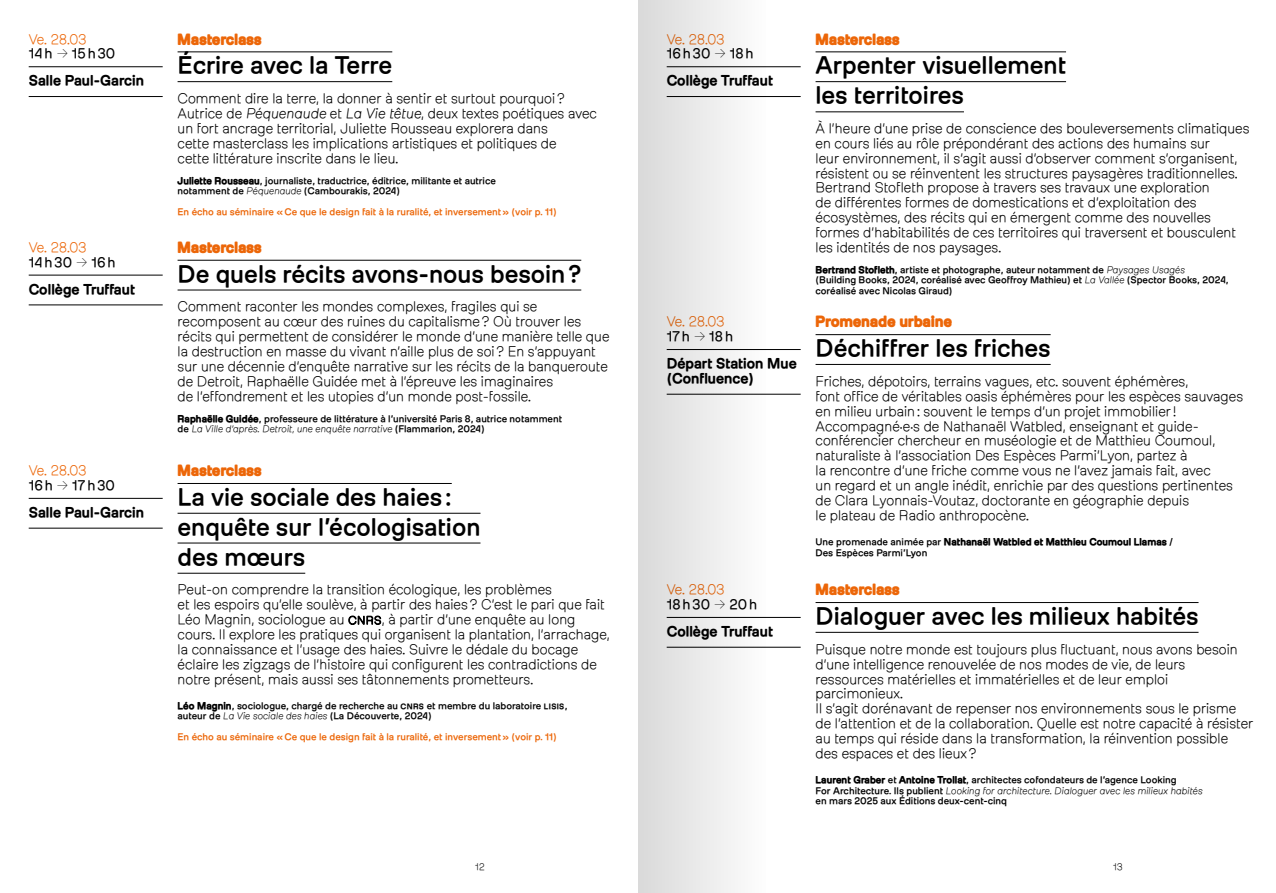
<style>
.page{position:relative;width:1276px;height:893px;background:#fff}
.page>*{position:absolute;margin:0;border:0;box-sizing:border-box;transform-origin:0 0}
.t1{font:22.5px/29.7px "Milling Triplex 1 mm";color:#000}
.t2{font:13.2px/14.9px "Milling Simplex 1 mm";letter-spacing:.005em;color:#000}
.t3{font:13.2px/14.9px "Milling Triplex 1,5 mm";letter-spacing:.005em;color:#000}
.t4{font:13.2px "Milling Triplex 2,5 mm";letter-spacing:.03em;color:#ec6608}
.t5{font:13.2px "Milling Duplex 1 mm";letter-spacing:.005em;color:#000}
.t6{font:13.2px "Milling Simplex 1 mm";letter-spacing:.005em;color:#ec6608}
.t7{font:9px/10.5px "Milling Triplex 1 mm";color:#000}
.t8{font:9px "Milling Triplex 1 mm";color:#ec6608}
.t9{font:italic 9px "Milling Simplex 1 mm";letter-spacing:.01em;color:#000}
.t10{font:9px "Milling Triplex 2 mm";letter-spacing:.01em;color:#000}
.t11{font:9px "Milling Simplex 1 mm";color:#000}
.s1{font-family:"Milling Simplex 0,5 mm"}
.s2{font-style:italic}
.s3{font-family:"Milling Triplex 2 mm"}
.s4{font-family:"Milling Simplex 1 mm";font-style:italic}
.s5{font-family:"Milling Triplex 1 mm";font-style:normal}
.s6{font-size:10.5px}
.s7{font-family:"Milling Triplex 1,5 mm";font-size:7.2px}
.s8{font-family:"Milling Triplex 1 mm"}
</style>
<div class="page">
<hr style="left:178px;top:52px;width:214px;height:1px;background:#000">
<hr style="left:178px;top:81px;width:214px;height:1px;background:#000">
<hr style="left:178px;top:260px;width:403px;height:1px;background:#000">
<hr style="left:178px;top:290px;width:403px;height:1px;background:#000">
<hr style="left:178px;top:483px;width:274px;height:1px;background:#000">
<hr style="left:178px;top:513px;width:302px;height:1px;background:#000">
<hr style="left:178px;top:543px;width:302px;height:1px;background:#000">
<hr style="left:178px;top:573px;width:127px;height:1px;background:#000">
<hr style="left:815px;top:52px;width:251px;height:1px;background:#000">
<hr style="left:815px;top:81px;width:251px;height:1px;background:#000">
<hr style="left:815px;top:112px;width:149px;height:1px;background:#000">
<hr style="left:815px;top:334px;width:235px;height:1px;background:#000">
<hr style="left:815px;top:364px;width:235px;height:1px;background:#000">
<hr style="left:815px;top:602px;width:383px;height:1px;background:#000">
<hr style="left:815px;top:632px;width:383px;height:1px;background:#000">
<hr style="left:29px;top:66px;width:134px;height:1px;background:#000">
<hr style="left:29px;top:96px;width:134px;height:1px;background:#000">
<hr style="left:29px;top:275px;width:134px;height:1px;background:#000">
<hr style="left:29px;top:305px;width:134px;height:1px;background:#000">
<hr style="left:29px;top:498px;width:134px;height:1px;background:#000">
<hr style="left:29px;top:528px;width:134px;height:1px;background:#000">
<hr style="left:666px;top:66px;width:134px;height:1px;background:#000">
<hr style="left:666px;top:96px;width:134px;height:1px;background:#000">
<hr style="left:666px;top:349px;width:134px;height:1px;background:#000">
<hr style="left:666px;top:394px;width:134px;height:1px;background:#000">
<hr style="left:666px;top:617px;width:134px;height:1px;background:#000">
<hr style="left:666px;top:647px;width:134px;height:1px;background:#000">
<div style="left:638px;top:0;width:127px;height:893px;background:linear-gradient(to right,#d9d9d9,#fbfbfb)"></div>
<p class="t6" style="left:29px;top:29px;width:59px">Ve. 28.03</p>
<p class="t5" style="left:29px;top:43px;width:88px">14 h <span class="s1">→</span> 15 h 30</p>
<p class="t3" style="left:29px;top:72px;width:117px">Salle Paul-Garcin</p>
<p class="t6" style="left:29px;top:237px;width:59px">Ve. 28.03</p>
<p class="t5" style="left:29px;top:252px;width:88px">14 h 30 <span class="s1">→</span> 16 h</p>
<p class="t3" style="left:29px;top:280px;width:108px">Collège Truffaut</p>
<p class="t6" style="left:29px;top:460px;width:59px">Ve. 28.03</p>
<p class="t5" style="left:29px;top:475px;width:88px">16 h <span class="s1">→</span> 17 h 30</p>
<p class="t3" style="left:29px;top:504px;width:117px">Salle Paul-Garcin</p>
<p class="t4" style="left:178px;top:28px;width:85px">Masterclass</p>
<h1 class="t1" style="left:178px;top:49px;width:216px">Écrire avec la Terre</h1>
<p class="t2" style="left:178px;top:90px;width:421px">Comment dire la terre, la donner à sentir et surtout pourquoi ?<br>Autrice de <span class="s2">Péquenaude</span> et <span class="s2">La Vie têtue</span>, deux textes poétiques avec un fort ancrage territorial, Juliette Rousseau explorera dans<br>cette masterclass les implications artistiques et politiques de<br>cette littérature inscrite dans le lieu.</p>
<p class="t7" style="left:178px;top:174px;width:320px"><span class="s3">Juliette Rousseau</span>, journaliste, traductrice, éditrice, militante et autrice notamment de <span class="s4">Péquenaude</span> (Cambourakis, 2024)</p>
<p class="t8" style="left:178px;top:205px;width:381px">En écho au séminaire « Ce que le design fait à la ruralité, et inversement » (voir p. 11)</p>
<p class="t4" style="left:178px;top:236px;width:85px">Masterclass</p>
<h1 class="t1" style="left:178px;top:257px;width:405px">De quels récits avons-nous besoin ?</h1>
<p class="t2" style="left:178px;top:299px;width:433px">Comment raconter les mondes complexes, fragiles qui se recomposent au cœur des ruines du capitalisme ? Où trouver les récits qui permettent de considérer le monde d’une manière telle que la destruction en masse du vivant n’aille plus de soi ? En s’appuyant sur une décennie d’enquête narrative sur les récits de la banqueroute de Detroit, Raphaëlle Guidée met à l’épreuve les imaginaires<br>de l’effondrement et les utopies d’un monde post-fossile.</p>
<p class="t7" style="left:178px;top:413px;width:386px"><span class="s3">Raphaëlle Guidée</span>, professeure de littérature à l’université Paris 8, autrice notamment</p>
<p class="t9" style="left:178px;top:422px;width:309px"><span class="s5">de</span> La Ville d’après. Detroit, une enquête narrative <span class="s5">(Flammarion, 2024)</span></p>
<p class="t4" style="left:178px;top:459px;width:85px">Masterclass</p>
<h1 class="t1" style="left:178px;top:480px;width:304px">La vie sociale des haies : enquête sur l’écologisation des mœurs</h1>
<p class="t2" style="left:178px;top:581px;width:434px">Peut-on comprendre la transition écologique, les problèmes<br>et les espoirs qu’elle soulève, à partir des haies ? C’est le pari que fait Léo Magnin, sociologue au <span class="s6">CNRS</span>, à partir d’une enquête au long cours. Il explore les pratiques qui organisent la plantation, l’arrachage, la connaissance et l’usage des haies. Suivre le dédale du bocage éclaire les zigzags de l’histoire qui configurent les contradictions de notre présent, mais aussi ses tâtonnements prometteurs.</p>
<p class="t7" style="left:178px;top:700px;width:391px"><span class="s3">Léo Magnin</span>, sociologue, chargé de recherche au <span class="s7">CNRS</span> et membre du laboratoire <span class="s7">LISIS</span>, auteur de <span class="s4">La Vie sociale des haies</span> (La Découverte, 2024)</p>
<p class="t8" style="left:178px;top:730px;width:381px">En écho au séminaire « Ce que le design fait à la ruralité, et inversement » (voir p. 11)</p>
<p class="t6" style="left:666px;top:29px;width:59px">Ve. 28.03</p>
<p class="t5" style="left:666px;top:43px;width:88px">16 h 30 <span class="s1">→</span> 18 h</p>
<p class="t3" style="left:666px;top:72px;width:108px">Collège Truffaut</p>
<p class="t6" style="left:666px;top:311px;width:59px">Ve. 28.03</p>
<p class="t5" style="left:666px;top:326px;width:68px">17 h <span class="s1">→</span> 18 h</p>
<p class="t3" style="left:667px;top:355px;width:132px">Départ Station Mue (Confluence)</p>
<p class="t6" style="left:667px;top:579px;width:59px">Ve. 28.03</p>
<p class="t5" style="left:667px;top:594px;width:92px">18 h 30 <span class="s1">→</span> 20 h</p>
<p class="t3" style="left:667px;top:623px;width:108px">Collège Truffaut</p>
<p class="t4" style="left:815px;top:28px;width:85px">Masterclass</p>
<h1 class="t1" style="left:815px;top:49px;width:252px">Arpenter visuellement les territoires</h1>
<p class="t2" style="left:815px;top:120px;width:435px">À l’heure d’une prise de conscience des bouleversements climatiques en cours liés au rôle prépondérant des actions des humains sur<br>leur environnement, il s’agit aussi d’observer comment s’organisent, résistent ou se réinventent les structures paysagères traditionnelles.<br>Bertrand Stofleth propose à travers ses travaux une exploration<br>de différentes formes de domestications et d’exploitation des écosystèmes, des récits qui en émergent comme des nouvelles formes d’habitabilités de ces territoires qui traversent et bousculent les identités de nos paysages.</p>
<p class="t7" style="left:815px;top:264px;width:415px"><span class="s3">Bertrand Stofleth</span>, artiste et photographe, auteur notamment de <span class="s4">Paysages Usagés<br></span>(Building Books, 2024, coréalisé avec Geoffroy Mathieu) et <span class="s4">La Vallée</span> (Spector Books, 2024, coréalisé avec Nicolas Giraud)</p>
<p class="t4" style="left:815px;top:311px;width:138px">Promenade urbaine</p>
<h1 class="t1" style="left:815px;top:331px;width:237px">Déchiffrer les friches</h1>
<p class="t2" style="left:815px;top:373px;width:429px">Friches, dépotoirs, terrains vagues, etc. souvent éphémères,<br>font office de véritables oasis éphémères pour les espèces sauvages en milieu urbain : souvent le temps d’un projet immobilier !<br>Accompagné·e·s de Nathanaël Watbled, enseignant et guide&shy;conférencier chercheur en muséologie et de Matthieu Coumoul, naturaliste à l’association Des Espèces Parmi’Lyon, partez à<br>la rencontre d’une friche comme vous ne l’avez jamais fait, avec<br>un regard et un angle inédit, enrichie par des questions pertinentes de Clara Lyonnais-Voutaz, doctorante en géographie depuis<br>le plateau de Radio anthropocène.</p>
<p class="t10" style="left:815px;top:535px;width:359px"><span class="s8">Une promenade animée par</span> Nathanaël Watbled et Matthieu Coumoul Llamas <span class="s8">/</span></p>
<p class="t7" style="left:815px;top:546px;width:113px">Des Espèces Parmi’Lyon</p>
<p class="t4" style="left:815px;top:579px;width:85px">Masterclass</p>
<h1 class="t1" style="left:815px;top:599px;width:384px">Dialoguer avec les milieux habités</h1>
<p class="t2" style="left:815px;top:641px;width:439px">Puisque notre monde est toujours plus fluctuant, nous avons besoin d’une intelligence renouvelée de nos modes de vie, de leurs ressources matérielles et immatérielles et de leur emploi parcimonieux.<br>Il s’agit dorénavant de repenser nos environnements sous le prisme de l’attention et de la collaboration. Quelle est notre capacité à résister au temps qui réside dans la transformation, la réinvention possible des espaces et des lieux ?</p>
<p class="t7" style="left:815px;top:774px;width:362px"><span class="s3">Laurent Graber</span> et <span class="s3">Antoine Trollat</span>, architectes cofondateurs de l’agence Looking</p>
<p class="t9" style="left:815px;top:783px;width:388px"><span class="s5">For Architecture. Ils publient</span> Looking for architecture. Dialoguer avec les milieux habités</p>
<p class="t7" style="left:815px;top:795px;width:193px">en mars 2025 aux Éditions deux-cent-cinq</p>
<p class="t11" style="left:475px;top:860px;width:11px">12</p>
<p class="t11" style="left:1113px;top:860px;width:11px">13</p>
</div>
